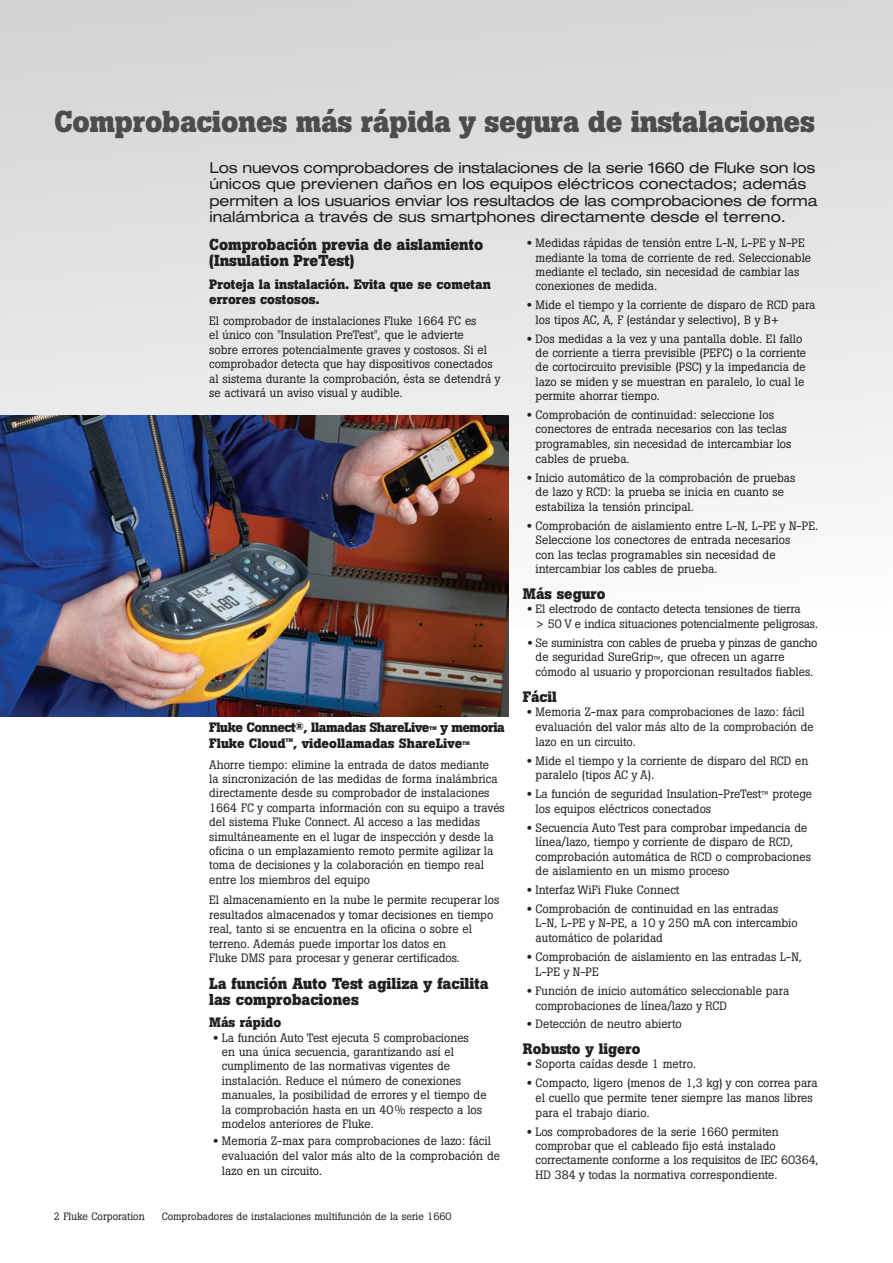
<style>
.page{position:relative;width:893px;height:1263px;background:#fff}
.page>*{position:absolute;margin:0;border:0;box-sizing:border-box;transform-origin:0 0}
.t1{font:700 30px "Boton Pro";letter-spacing:-.01em;color:#4b4c4d}
.t2{font:700 15.75px/16.5px "Boton Pro";color:#231f20}
.t3{font:expanded 15px/16.5px "Helvetica Neue LT Std";letter-spacing:-.01em;color:#231f20}
.t4{font:700 15px "Boton Pro";color:#231f20}
.t5{font:700 13.5px/15.8px "Boton Pro";letter-spacing:-.03em;color:#231f20}
.t6{font:700 13.5px/15.8px "Boton Pro";color:#231f20}
.t7{font:12px/14.4px "Boton Pro";color:#231f20}
.t8{font:10.5px "Boton Pro";color:#231f20}
.s1{font-size:10.8px}
.s2{font-family:"Arial";font-weight:900}
.s3{font-size:9.6px}
</style>
<div class="page">
<div style="left:0;top:0;width:893px;height:629px;background:linear-gradient(to bottom,#d2d4d5,#fbfbfb)"></div>
<img style="left:0;top:415px;width:508px;height:301px">
<h1 class="t1" style="left:54px;top:102px;width:763px">Comprobaciones más rápida y segura de instalaciones</h1>
<p class="t3" style="left:209px;top:159px;width:609px">Los nuevos comprobadores de instalaciones de la serie 1660 de Fluke son los únicos que previenen daños en los equipos eléctricos conectados; además permiten a los usuarios enviar los resultados de las comprobaciones de forma inalámbrica a través de sus smartphones directamente desde el terreno.</p>
<h2 class="t2" style="left:209px;top:236px;width:275px">Comprobación previa de aislamiento (Insulation PreTest)</h2>
<p class="t6" style="left:209px;top:276px;width:283px">Proteja la instalación. Evita que se cometan errores costosos.</p>
<p class="t7" style="left:209px;top:314px;width:293px">El comprobador de instalaciones Fluke 1664 FC es<br>el único con "Insulation PreTest", que le advierte<br>sobre errores potencialmente graves y costosos. Si el comprobador detecta que hay dispositivos conectados al sistema durante la comprobación, ésta se detendrá y se activará un aviso visual y audible.</p>
<p class="t5" style="left:209px;top:719px;width:297px">Fluke Connect<sup>®</sup>, llamadas ShareLive<sub>™</sub> y memoria<br>Fluke Cloud<span class="s1">™</span>, videollamadas ShareLive<sub>™</sub></p>
<p class="t7" style="left:209px;top:757px;width:297px">Ahorre tiempo: elimine la entrada de datos mediante<br>la sincronización de las medidas de forma inalámbrica directamente desde su comprobador de instalaciones 1664 FC y comparta información con su equipo a través del sistema Fluke Connect. Al acceso a las medidas simultáneamente en el lugar de inspección y desde la oficina o un emplazamiento remoto permite agilizar la toma de decisiones y la colaboración en tiempo real entre los miembros del equipo</p>
<p class="t7" style="left:209px;top:893px;width:292px">El almacenamiento en la nube le permite recuperar los resultados almacenados y tomar decisiones en tiempo real, tanto si se encuentra en la oficina o sobre el terreno. Además puede importar los datos en<br>Fluke DMS para procesar y generar certificados.</p>
<h2 class="t2" style="left:209px;top:975px;width:281px">La función Auto Test agiliza y facilita las comprobaciones</h2>
<p class="t6" style="left:209px;top:1014px;width:74px">Más rápido</p>
<p class="t7" style="left:222px;top:1030px;width:266px;text-indent:-9px"><span class="s2">•</span> La función Auto Test ejecuta 5 comprobaciones<br>en una única secuencia, garantizando así el cumplimento de las normativas vigentes de instalación. Reduce el número de conexiones manuales, la posibilidad de errores y el tiempo de la comprobación hasta en un 40% respecto a los modelos anteriores de Fluke.</p>
<p class="t7" style="left:222px;top:1134px;width:280px;text-indent:-9px"><span class="s2">•</span> Memoria Z-max para comprobaciones de lazo: fácil evaluación del valor más alto de la comprobación de lazo en un circuito.</p>
<p class="t8" style="left:54px;top:1210px;width:92px">2 Fluke Corporation</p>
<p class="t8" style="left:162px;top:1210px;width:291px">Comprobadores de instalaciones multifunción de la serie 1660</p>
<p class="t7" style="left:536px;top:236px;width:277px;text-indent:-9px"><span class="s2">•</span> Medidas rápidas de tensión entre L-N, L-PE y N-PE mediante la toma de corriente de red. Seleccionable mediante el teclado, sin necesidad de cambiar las conexiones de medida.</p>
<p class="t7" style="left:536px;top:298px;width:281px;text-indent:-9px"><span class="s2">•</span> Mide el tiempo y la corriente de disparo de RCD para los tipos AC, A, F (estándar y selectivo), B y B+</p>
<p class="t7" style="left:536px;top:331px;width:272px;text-indent:-9px"><span class="s2">•</span> Dos medidas a la vez y una pantalla doble. El fallo de corriente a tierra previsible (PEFC) o la corriente de cortocircuito previsible (PSC) y la impedancia de lazo se miden y se muestran en paralelo, lo cual le permite ahorrar tiempo.</p>
<p class="t7" style="left:536px;top:408px;width:257px;text-indent:-9px"><span class="s2">•</span> Comprobación de continuidad: seleccione los conectores de entrada necesarios con las teclas programables, sin necesidad de intercambiar los cables de prueba.</p>
<p class="t7" style="left:536px;top:470px;width:261px;text-indent:-9px"><span class="s2">•</span> Inicio automático de la comprobación de pruebas de lazo y RCD: la prueba se inicia en cuanto se estabiliza la tensión principal.</p>
<p class="t7" style="left:536px;top:519px;width:284px;text-indent:-9px"><span class="s2">•</span> Comprobación de aislamiento entre L-N, L-PE y N-PE.<br>Seleccione los conectores de entrada necesarios<br>con las teclas programables sin necesidad de intercambiar los cables de prueba.</p>
<p class="t4" style="left:523px;top:584px;width:84px">Más seguro</p>
<p class="t7" style="left:536px;top:601px;width:284px;line-height:15px;text-indent:-9px"><span class="s2">•</span> El electrodo de contacto detecta tensiones de tierra<br>&gt; 50 V e indica situaciones potencialmente peligrosas.</p>
<p class="t7" style="left:536px;top:635px;width:283px;text-indent:-9px"><span class="s2">•</span> Se suministra con cables de prueba y pinzas de gancho de seguridad SureGrip<sub>™</sub>, que ofrecen un agarre cómodo al usuario y proporcionan resultados fiables.</p>
<p class="t4" style="left:523px;top:687px;width:35px">Fácil</p>
<p class="t7" style="left:536px;top:705px;width:280px;text-indent:-9px"><span class="s2">•</span> Memoria Z-max para comprobaciones de lazo: fácil evaluación del valor más alto de la comprobación de lazo en un circuito.</p>
<p class="t7" style="left:536px;top:753px;width:274px;text-indent:-9px"><span class="s2">•</span> Mide el tiempo y la corriente de disparo del RCD en paralelo (tipos AC y A).</p>
<p class="t7" style="left:536px;top:786px;width:278px;line-height:15px;text-indent:-9px"><span class="s2">•</span> La función de seguridad Insulation-PreTest<span class="s3">™</span> protege los equipos eléctricos conectados</p>
<p class="t7" style="left:536px;top:820px;width:277px;text-indent:-9px"><span class="s2">•</span> Secuencia Auto Test para comprobar impedancia de línea/lazo, tiempo y corriente de disparo de RCD, comprobación automática de RCD o comprobaciones de aislamiento en un mismo proceso</p>
<p class="t7" style="left:527px;top:883px;width:155px"><span class="s2">•</span> Interfaz WiFi Fluke Connect</p>
<p class="t7" style="left:536px;top:901px;width:264px;text-indent:-9px"><span class="s2">•</span> Comprobación de continuidad en las entradas<br>L-N, L-PE y N-PE, a 10 y 250 mA con intercambio automático de polaridad</p>
<p class="t7" style="left:536px;top:950px;width:268px;text-indent:-9px"><span class="s2">•</span> Comprobación de aislamiento en las entradas L-N,<br>L-PE y N-PE</p>
<p class="t7" style="left:536px;top:983px;width:255px;line-height:15px;text-indent:-9px"><span class="s2">•</span> Función de inicio automático seleccionable para comprobaciones de línea/lazo y RCD</p>
<p class="t7" style="left:527px;top:1017px;width:157px"><span class="s2">•</span> Detección de neutro abierto</p>
<p class="t4" style="left:523px;top:1039px;width:119px">Robusto y ligero</p>
<p class="t7" style="left:527px;top:1057px;width:171px"><span class="s2">•</span> Soporta caídas desde 1 metro.</p>
<p class="t7" style="left:536px;top:1076px;width:284px;text-indent:-9px"><span class="s2">•</span> Compacto, ligero (menos de 1,3 kg) y con correa para el cuello que permite tener siempre las manos libres para el trabajo diario.</p>
<p class="t7" style="left:536px;top:1124px;width:284px;text-indent:-9px"><span class="s2">•</span> Los comprobadores de la serie 1660 permiten comprobar que el cableado fijo está instalado correctamente conforme a los requisitos de IEC 60364, HD 384 y todas la normativa correspondiente.</p>
</div>
